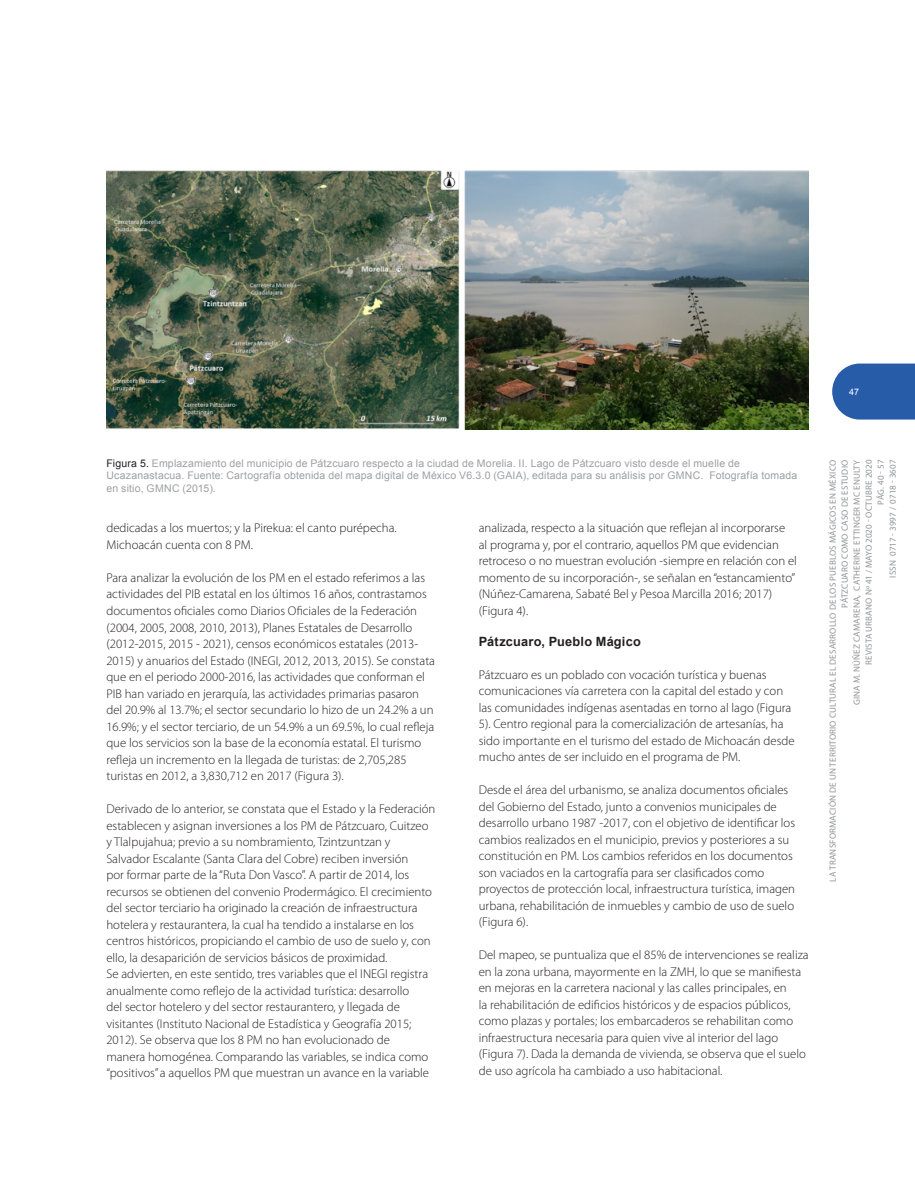
<style>
.page{position:relative;width:915px;height:1191px;background:#fff}
.page>*{position:absolute;margin:0;border:0;box-sizing:border-box;transform-origin:0 0}
._11_Cuerpo_Texto{font:300 12.75px/16.5px "Myriad Pro";color:#231f20}
._09_Bajada_Titulo_1{font:700 12.75px "Arial";letter-spacing:.015em;color:#231f20}
._13_Pie_Foto{font:10.5px/12.6px "Arial";letter-spacing:.015em;color:#9d9fa2}
.t1{font:9px/12px "Myriad Pro";letter-spacing:.02em;color:#939598;text-align:right}
.t2{font:9px "Arial";color:#fff}
.s1{color:#231f20}
</style>
<div class="page">
<svg style="left:832px;top:363px;width:82px;height:56px;background:#3869b0"></svg>
<img style="left:106px;top:170px;width:702px;height:259px">
<p class="t2" style="left:848px;top:385px;width:12px">47</p>
<p class="_13_Pie_Foto" style="left:106px;top:457px;width:692px"><span class="s1">Figura 5.</span> Emplazamiento del municipio de Pátzcuaro respecto a la ciudad de Morelia. II. Lago de Pátzcuaro visto desde el muelle de<br>Ucazanastacua. Fuente: Cartografía obtenida del mapa digital de México V6.3.0 (GAIA), editada para su análisis por GMNC. Fotografía tomada en sitio, GMNC (2015).</p>
<p class="_11_Cuerpo_Texto" style="left:106px;top:520px;width:292px">dedicadas a los muertos; y la Pirekua: el canto purépecha.<br>Michoacán cuenta con 8 PM.</p>
<p class="_11_Cuerpo_Texto" style="left:106px;top:569px;width:330px">Para analizar la evolución de los PM en el estado referimos a las actividades del PIB estatal en los últimos 16 años, contrastamos documentos oficiales como Diarios Oficiales de la Federación (2004, 2005, 2008, 2010, 2013), Planes Estatales de Desarrollo (2012-2015, 2015 - 2021), censos económicos estatales (2013- 2015) y anuarios del Estado (INEGI, 2012, 2013, 2015). Se constata que en el periodo 2000-2016, las actividades que conforman el PIB han variado en jerarquía, las actividades primarias pasaron del 20.9% al 13.7%; el sector secundario lo hizo de un 24.2% a un 16.9%; y el sector terciario, de un 54.9% a un 69.5%, lo cual refleja que los servicios son la base de la economía estatal. El turismo refleja un incremento en la llegada de turistas: de 2,705,285 turistas en 2012, a 3,830,712 en 2017 (Figura 3).</p>
<p class="_11_Cuerpo_Texto" style="left:106px;top:800px;width:330px">Derivado de lo anterior, se constata que el Estado y la Federación establecen y asignan inversiones a los PM de Pátzcuaro, Cuitzeo y Tlalpujahua; previo a su nombramiento, Tzintzuntzan y Salvador Escalante (Santa Clara del Cobre) reciben inversión<br>por formar parte de la “Ruta Don Vasco”. A partir de 2014, los recursos se obtienen del convenio Prodermágico. El crecimiento del sector terciario ha originado la creación de infraestructura hotelera y restaurantera, la cual ha tendido a instalarse en los centros históricos, propiciando el cambio de uso de suelo y, con ello, la desaparición de servicios básicos de proximidad.</p>
<p class="_11_Cuerpo_Texto" style="left:106px;top:965px;width:324px">Se advierten, en este sentido, tres variables que el INEGI registra anualmente como reflejo de la actividad turística: desarrollo<br>del sector hotelero y del sector restaurantero, y llegada de visitantes (Instituto Nacional de Estadística y Geografía 2015; 2012). Se observa que los 8 PM no han evolucionado de manera homogénea. Comparando las variables, se indica como “positivos” a aquellos PM que muestran un avance en la variable</p>
<p class="_11_Cuerpo_Texto" style="left:478px;top:520px;width:319px">analizada, respecto a la situación que reflejan al incorporarse<br>al programa y, por el contrario, aquellos PM que evidencian retroceso o no muestran evolución -siempre en relación con el momento de su incorporación-, se señalan en “estancamiento” (Núñez-Camarena, Sabaté Bel y Pesoa Marcilla 2016; 2017) (Figura 4).</p>
<p class="_09_Bajada_Titulo_1" style="left:478px;top:632px;width:163px">Pátzcuaro, Pueblo Mágico</p>
<p class="_11_Cuerpo_Texto" style="left:478px;top:666px;width:317px">Pátzcuaro es un poblado con vocación turística y buenas comunicaciones vía carretera con la capital del estado y con las comunidades indígenas asentadas en torno al lago (Figura 5). Centro regional para la comercialización de artesanías, ha sido importante en el turismo del estado de Michoacán desde mucho antes de ser incluido en el programa de PM.</p>
<p class="_11_Cuerpo_Texto" style="left:478px;top:782px;width:318px">Desde el área del urbanismo, se analiza documentos oficiales del Gobierno del Estado, junto a convenios municipales de desarrollo urbano 1987 -2017, con el objetivo de identificar los cambios realizados en el municipio, previos y posteriores a su constitución en PM. Los cambios referidos en los documentos son vaciados en la cartografía para ser clasificados como proyectos de protección local, infraestructura turística, imagen urbana, rehabilitación de inmuebles y cambio de uso de suelo (Figura 6).</p>
<p class="_11_Cuerpo_Texto" style="left:478px;top:947px;width:331px">Del mapeo, se puntualiza que el 85% de intervenciones se realiza en la zona urbana, mayormente en la ZMH, lo que se manifiesta en mejoras en la carretera nacional y las calles principales, en<br>la rehabilitación de edificios históricos y de espacios públicos, como plazas y portales; los embarcaderos se rehabilitan como infraestructura necesaria para quien vive al interior del lago (Figura 7). Dada la demanda de vivienda, se observa que el suelo de uso agrícola ha cambiado a uso habitacional.</p>
<p class="t1" style="left:826px;top:881px;width:423px;rotate:-90deg">LA TRANSFORMACIÓN DE UN TERRITORIO CULTURAL EL DESARROLLO DE LOS PUEBLOS MÁGICOS EN MÉXICO PÁTZCUARO COMO CASO DE ESTUDIO<br>GINA M. NÚÑEZ CAMARENA, CATHERINE ETTINGER MC ENULTY<br>REVISTA URBANO Nº 41 / MAYO 2020 - OCTUBRE 2020<br>PÁG. 40 - 57<br>ISSN 0717 - 3997 / 0718 - 3607</p>
</div>
